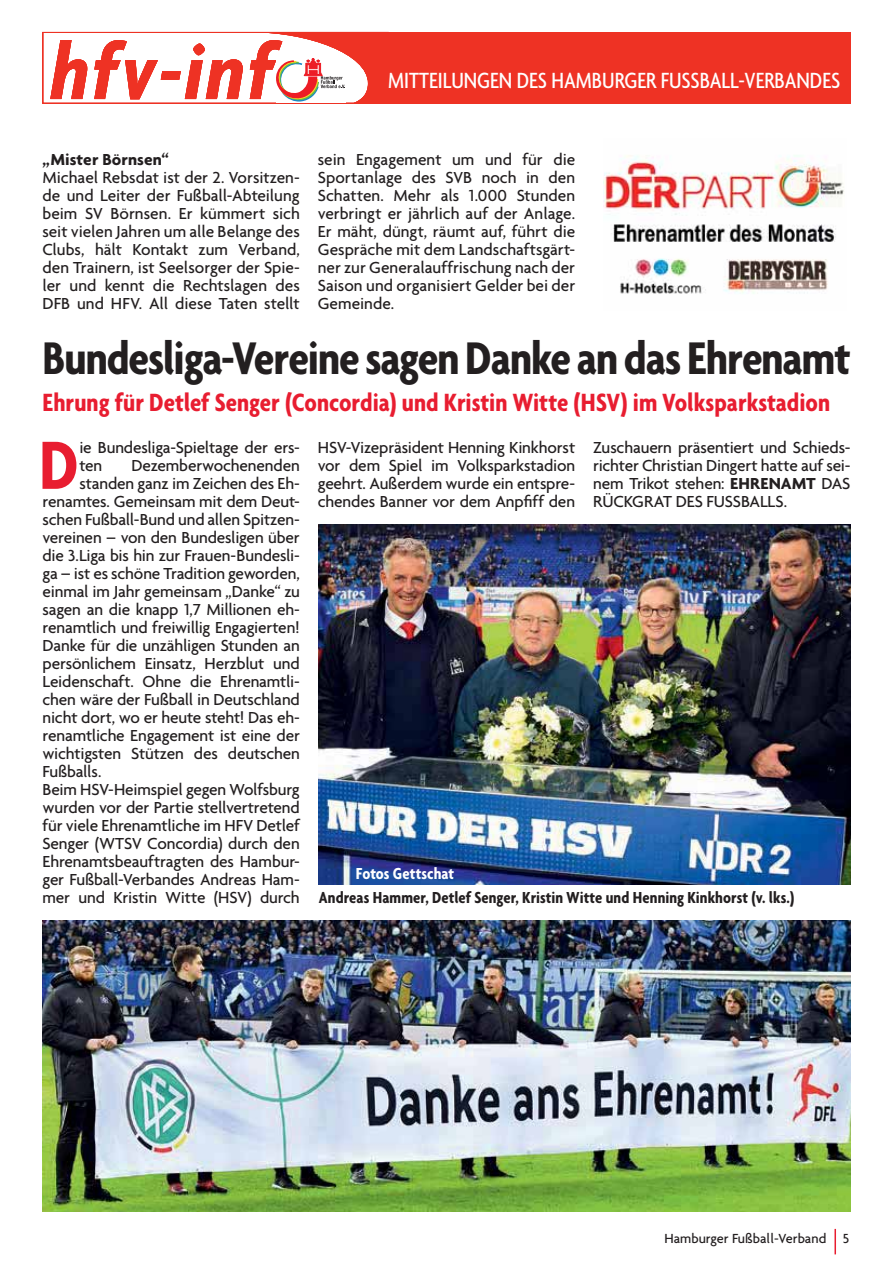
<style>
.page{position:relative;width:893px;height:1263px;background:#fff}
.page>*{position:absolute;margin:0;border:0;box-sizing:border-box;transform-origin:0 0}
.t1{font:italic 700 condensed 85.8px "Agenda";letter-spacing:.04em;color:#ee3224}
.t2{font:700 condensed 73.65px "Agenda";color:#e81d30}
.t3{font:700 condensed 49.5px "Agenda";letter-spacing:-.02em;color:#231f20}
.t4{font:700 condensed 27px "Agenda";color:#e81d30}
.t5{font:500 condensed 23.85px "Agenda";color:#fff}
.t6{font:500 17.25px/18px "Agenda";letter-spacing:-.01em;color:#231f20;text-align:justify}
.t7{font:700 condensed 17.25px "Agenda";color:#231f20}
.t8{font:700 17.25px "Agenda";letter-spacing:.005em;color:#231f20}
.t9{font:700 condensed 17.25px "Agenda";color:#fff}
.t10{font:500 14.25px "Agenda";color:#231f20}
.s1{font-weight:700}
</style>
<div class="page">
<hr style="left:834px;top:1229px;width:2px;height:25px;background:#e81d30">
<div style="left:42px;top:32px;width:346px;height:72px;border:1px solid #ee3224"></div>
<div style="left:388px;top:32px;width:462px;height:72px;background:#ee3224"></div>
<svg style="left:248px;top:32px;width:140px;height:72px"></svg>
<img style="left:43px;top:921px;width:807px;height:291px">
<img style="left:319px;top:525px;width:531px;height:360px">
<img style="left:603px;top:155px;width:241px;height:139px">
<h1 class="t1" style="left:51px;top:25px;width:224px">hfv-inf</h1>
<h3 class="t5" style="left:388px;top:72px;width:453px">MITTEILUNGEN DES HAMBURGER FUSSBALL-VERBANDES</h3>
<p class="t8" style="left:43px;top:152px;width:128px">„Mister Börnsen“</p>
<p class="t6" style="left:43px;top:169px;width:259px">Michael Rebsdat ist der 2. Vorsitzen&shy;de und Leiter der Fußball-Abteilung beim SV Börnsen. Er kümmert sich seit vielen Jahren um alle Belange des Clubs, hält Kontakt zum Verband, den Trainern, ist Seelsorger der Spie&shy;ler und kennt die Rechtslagen des DFB und HFV. All diese Taten stellt</p>
<p class="t6" style="left:318px;top:151px;width:259px">sein Engagement um und für die Sportanlage des SVB noch in den Schatten. Mehr als 1.000 Stunden verbringt er jährlich auf der Anlage.<br>Er mäht, düngt, räumt auf, führt die Gespräche mit dem Landschaftsgärt&shy;ner zur Generalauffrischung nach der Saison und organisiert Gelder bei der Gemeinde.</p>
<h3 class="t3" style="left:43px;top:344px;width:810px">Bundesliga-Vereine sagen Danke an das Ehrenamt</h3>
<h3 class="t4" style="left:43px;top:395px;width:789px">Ehrung für Detlef Senger (Concordia) und Kristin Witte (HSV) im Volksparkstadion</h3>
<h2 class="t2" style="left:39px;top:444px;width:41px">D</h2>
<p class="t6" style="left:79px;top:439px;width:222px">ie Bundesliga-Spieltage der ers&shy;ten</p>
<p class="t6" style="left:132px;top:457px;width:170px">Dezemberwochenenden</p>
<p class="t6" style="left:79px;top:475px;width:222px">standen ganz im Zeichen des Eh-</p>
<p class="t6" style="left:43px;top:493px;width:259px">renamtes. Gemeinsam mit dem Deut-</p>
<p class="t6" style="left:43px;top:511px;width:259px">schen Fußball-Bund und allen Spitzen-</p>
<p class="t6" style="left:43px;top:529px;width:259px">vereinen – von den Bundesligen über</p>
<p class="t6" style="left:43px;top:547px;width:259px">die 3.Liga bis hin zur Frauen-Bundesli-</p>
<p class="t6" style="left:43px;top:565px;width:259px">ga – ist es schöne Tradition geworden,</p>
<p class="t6" style="left:43px;top:583px;width:259px">einmal im Jahr gemeinsam „Danke“ zu</p>
<p class="t6" style="left:43px;top:601px;width:259px">sagen an die knapp 1,7 Millionen eh-</p>
<p class="t6" style="left:43px;top:619px;width:259px">renamtlich und freiwillig Engagierten!</p>
<p class="t6" style="left:43px;top:637px;width:259px">Danke für die unzähligen Stunden an</p>
<p class="t6" style="left:43px;top:655px;width:259px">persönlichem Einsatz, Herzblut und</p>
<p class="t6" style="left:43px;top:673px;width:259px">Leidenschaft. Ohne die Ehrenamtli-</p>
<p class="t6" style="left:43px;top:691px;width:259px">chen wäre der Fußball in Deutschland</p>
<p class="t6" style="left:43px;top:709px;width:259px">nicht dort, wo er heute steht! Das eh-</p>
<p class="t6" style="left:43px;top:727px;width:259px">renamtliche Engagement ist eine der</p>
<p class="t6" style="left:43px;top:745px;width:259px">wichtigsten Stützen des deutschen</p>
<p class="t6" style="left:43px;top:763px;width:60px">Fußballs.</p>
<p class="t6" style="left:43px;top:781px;width:259px">Beim HSV-Heimspiel gegen Wolfsburg</p>
<p class="t6" style="left:43px;top:799px;width:259px">wurden vor der Partie stellvertretend</p>
<p class="t6" style="left:43px;top:817px;width:259px">für viele Ehrenamtliche im HFV Detlef</p>
<p class="t6" style="left:43px;top:835px;width:259px">Senger (WTSV Concordia) durch den</p>
<p class="t6" style="left:43px;top:853px;width:259px">Ehrenamtsbeauftragten des Hambur-</p>
<p class="t6" style="left:43px;top:871px;width:259px">ger Fußball-Verbandes Andreas Ham-</p>
<p class="t6" style="left:43px;top:889px;width:259px">mer und Kristin Witte (HSV) durch</p>
<p class="t6" style="left:318px;top:439px;width:259px">HSV-Vizepräsident Henning Kinkhorst vor dem Spiel im Volksparkstadion geehrt. Außerdem wurde ein entspre&shy;chendes Banner vor dem Anpfiff den</p>
<p class="t6" style="left:593px;top:439px;width:259px">Zuschauern präsentiert und Schieds&shy;richter Christian Dingert hatte auf sei&shy;nem Trikot stehen: <span class="s1">EHRENAMT</span> DAS RÜCKGRAT DES FUSSBALLS.</p>
<p class="t9" style="left:356px;top:868px;width:100px">Fotos Gettschat</p>
<p class="t7" style="left:319px;top:892px;width:477px">Andreas Hammer, Detlef Senger, Kristin Witte und Henning Kinkhorst (v. lks.)</p>
<p class="t10" style="left:664px;top:1233px;width:186px">Hamburger Fußball-Verband 5</p>
</div>
